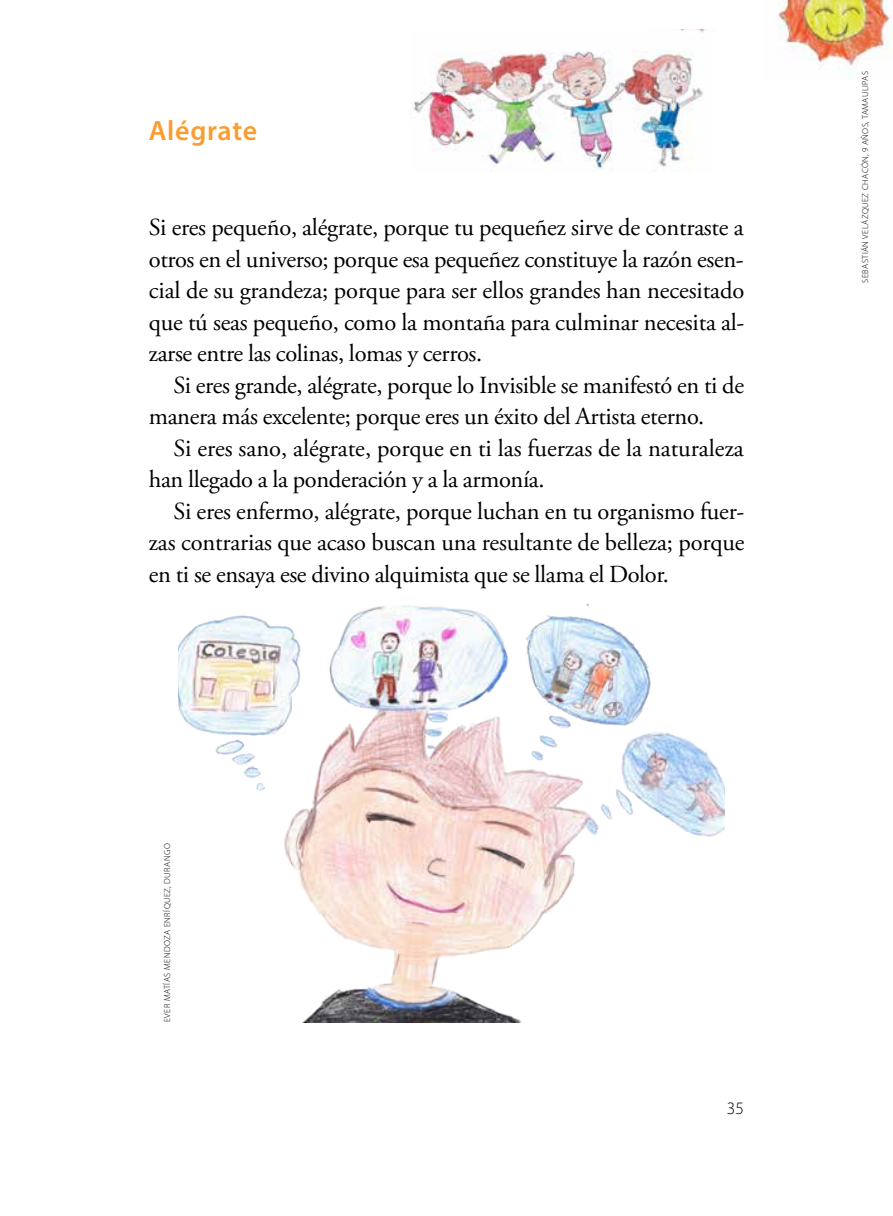
<style>
.page{position:relative;width:893px;height:1216px;background:#fff}
.page>*{position:absolute;margin:0;border:0;box-sizing:border-box;transform-origin:0 0}
.t1{font:600 28px "Myriad Pro";letter-spacing:.025em;color:#f99d31}
.t2{font:24.5px/31.5px "Adobe Garamond Pro";letter-spacing:-.015em;color:#000;text-align:justify}
.t3{font:300 17.5px "Myriad Pro";color:#000}
.t4{font:300 8.75px "Myriad Pro";letter-spacing:.05em;color:#000}
</style>
<div class="page">
<img style="left:179px;top:603px;width:546px;height:419px">
<img style="left:778px;top:0;width:115px;height:77px">
<img style="left:413px;top:30px;width:292px;height:142px">
<p class="t1" style="left:149px;top:113px;width:110px">Alégrate</p>
<p class="t2" style="left:149px;top:212px;width:597px">Si eres pequeño, alégrate, porque tu pequeñez sirve de contraste a otros en el universo; porque esa pequeñez constituye la razón esen&shy;cial de su grandeza; porque para ser ellos grandes han necesitado que tú seas pequeño, como la montaña para culminar necesita al&shy;zarse entre las colinas, lomas y cerros.</p>
<p class="t2" style="left:149px;top:370px;width:597px;text-indent:25px">Si eres grande, alégrate, porque lo Invisible se manifestó en ti de manera más excelente; porque eres un éxito del Artista eterno.</p>
<p class="t2" style="left:149px;top:433px;width:596px;text-indent:25px">Si eres sano, alégrate, porque en ti las fuerzas de la naturaleza han llegado a la ponderación y a la armonía.</p>
<p class="t2" style="left:149px;top:496px;width:597px;text-indent:25px">Si eres enfermo, alégrate, porque luchan en tu organismo fuer&shy;zas contrarias que acaso buscan una resultante de belleza; porque en ti se ensaya ese divino alquimista que se llama el Dolor.</p>
<p class="t4" style="left:162px;top:1022px;width:180px;rotate:-90deg">EVER MATÍAS MENDOZA ENRÍQUEZ, DURANGO</p>
<p class="t3" style="left:727px;top:1097px;width:19px">35</p>
<p class="t4" style="left:860px;top:283px;width:213px;rotate:-90deg">SEBASTIÁN VELÁZQUEZ CHACÓN, 9 AÑOS, TAMAULIPAS</p>
</div>
